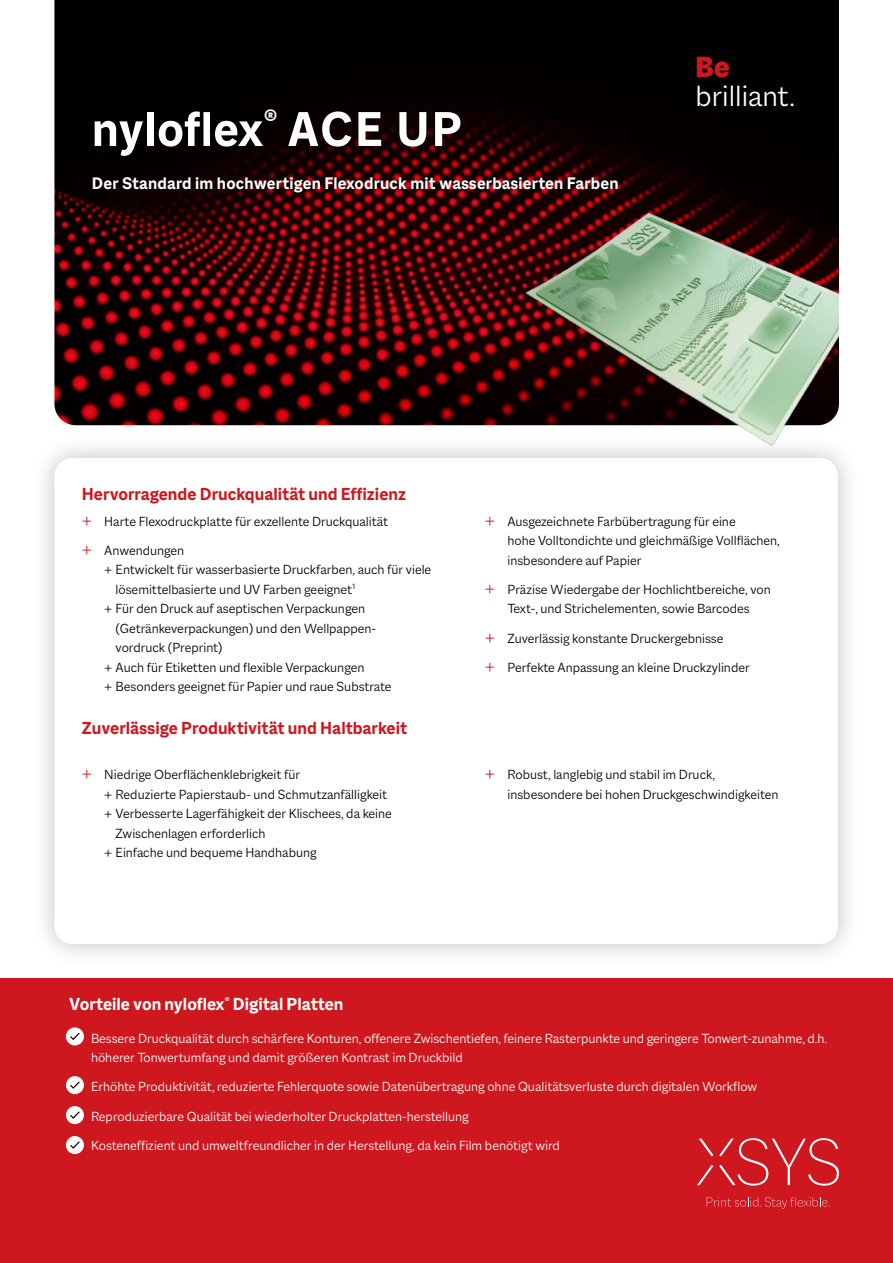
<style>
.page{position:relative;width:893px;height:1263px;background:#fff}
.page>*{position:absolute;margin:0;border:0;box-sizing:border-box;transform-origin:0 0}
.t1{font:700 52.5px "Macklin Sans";letter-spacing:.01em;color:#fff}
.t2{font:300 31.5px "Macklin Sans";color:#fff}
.t3{font:900 31.5px "Macklin Sans";color:#ce171e}
.t4{font:700 18.75px "Macklin Sans";color:#ce171e}
.t5{font:700 18.75px "Macklin Sans";color:#fff}
.t6{font:700 18px "Macklin Sans";letter-spacing:.01em;color:#fff}
.t7{font:300 14.25px/19.5px "Macklin Sans";color:#000}
.t8{font:300 14.25px/29.2px "Macklin Sans";color:#fff}
.s1{font-size:18px;color:#ce171e}
</style>
<div class="page">
<div style="left:0;top:979px;width:893px;height:284px;background:#ce171e"></div>
<svg style="left:707px;top:1197px;width:123px;height:12px"></svg>
<svg style="left:699px;top:1139px;width:14px;height:17px"></svg>
<svg style="left:697px;top:1165px;width:16px;height:20px"></svg>
<svg style="left:719px;top:1138px;width:120px;height:47px"></svg>
<img style="left:54px;top:0;width:785px;height:425px">
<div style="left:30px;top:434px;width:832px;height:534px;background:#000;opacity:.25"></div>
<div style="left:54px;top:458px;width:784px;height:486px;background:#fff;border-radius:18px"></div>
<img style="left:482px;top:201px;width:357px;height:273px">
<div style="left:66px;top:1027px;width:18px;height:18px;background:#fff;border-radius:50%"></div>
<svg style="left:70px;top:1033px;width:10px;height:7px"></svg>
<div style="left:66px;top:1076px;width:18px;height:18px;background:#fff;border-radius:50%"></div>
<svg style="left:70px;top:1081px;width:10px;height:8px"></svg>
<div style="left:66px;top:1106px;width:18px;height:18px;background:#fff;border-radius:50%"></div>
<svg style="left:70px;top:1111px;width:10px;height:8px"></svg>
<div style="left:66px;top:1136px;width:18px;height:18px;background:#fff;border-radius:50%"></div>
<svg style="left:70px;top:1141px;width:10px;height:8px"></svg>
<h1 class="t1" style="left:92px;top:98px;width:372px">nyloflex<sup>®</sup> ACE UP</h1>
<p class="t6" style="left:92px;top:172px;width:528px">Der Standard im hochwertigen Flexodruck mit wasserbasierten Farben</p>
<h2 class="t3" style="left:696px;top:49px;width:35px">Be</h2>
<h2 class="t2" style="left:696px;top:78px;width:101px">brilliant.</h2>
<h3 class="t4" style="left:82px;top:483px;width:326px">Hervorragende Druckqualität und Effizienz</h3>
<p class="t7" style="left:82px;top:506px;width:308px;line-height:29.2px"><span class="s1">+</span> Harte Flexodruckplatte für exzellente Druckqualität <span class="s1">+</span> Anwendungen</p>
<p class="t7" style="left:104px;top:560px;width:328px">+ Entwickelt für wasserbasierte Druckfarben, auch für viele</p>
<p class="t7" style="left:116px;top:579px;width:241px">lösemittelbasierte und UV Farben geeignet<sup>1</sup></p>
<p class="t7" style="left:104px;top:599px;width:262px">+ Für den Druck auf aseptischen Verpackungen</p>
<p class="t7" style="left:116px;top:618px;width:262px">(Getränkeverpackungen) und den Wellpappen-</p>
<p class="t7" style="left:116px;top:638px;width:108px">vordruck (Preprint)</p>
<p class="t7" style="left:104px;top:657px;width:262px">+ Auch für Etiketten und flexible Verpackungen</p>
<p class="t7" style="left:104px;top:677px;width:289px">+ Besonders geeignet für Papier und raue Substrate</p>
<h3 class="t4" style="left:82px;top:717px;width:327px">Zuverlässige Produktivität und Haltbarkeit</h3>
<p class="t7" style="left:82px;top:765px;width:220px"><span class="s1">+</span> Niedrige Oberflächenklebrigkeit für</p>
<p class="t7" style="left:104px;top:784px;width:284px">+ Reduzierte Papierstaub- und Schmutzanfälligkeit</p>
<p class="t7" style="left:104px;top:804px;width:289px">+ Verbesserte Lagerfähigkeit der Klischees, da keine</p>
<p class="t7" style="left:116px;top:823px;width:152px">Zwischenlagen erforderlich</p>
<p class="t7" style="left:104px;top:843px;width:214px">+ Einfache und bequeme Handhabung</p>
<p class="t7" style="left:507px;top:511px;width:274px;text-indent:-23px"><span class="s1">+</span> Ausgezeichnete Farbübertragung für eine<br>hohe Volltondichte und gleichmäßige Vollflächen, insbesondere auf Papier</p>
<p class="t7" style="left:485px;top:579px;width:287px;text-align:center"><span class="s1">+</span> Präzise Wiedergabe der Hochlichtbereiche, von<br>Text-, und Strichelementen, sowie Barcodes</p>
<p class="t7" style="left:485px;top:623px;width:266px;line-height:29.2px"><span class="s1">+</span> Zuverlässig konstante Druckergebnisse<br><span class="s1">+</span> Perfekte Anpassung an kleine Druckzylinder</p>
<p class="t7" style="left:507px;top:765px;width:273px;text-indent:-23px"><span class="s1">+</span> Robust, langlebig und stabil im Druck, insbesondere bei hohen Druckgeschwindigkeiten</p>
<h3 class="t5" style="left:69px;top:993px;width:276px">Vorteile von nyloflex<sup>®</sup> Digital Platten</h3>
<p class="t8" style="left:91px;top:1028px;width:737px;line-height:19.5px">Bessere Druckqualität durch schärfere Konturen, offenere Zwischentiefen, feinere Rasterpunkte und geringere Tonwert-zunahme, d.h. höherer Tonwertumfang und damit größeren Kontrast im Druckbild</p>
<p class="t8" style="left:91px;top:1072px;width:668px">Erhöhte Produktivität, reduzierte Fehlerquote sowie Datenübertragung ohne Qualitätsverluste durch digitalen Workflow<br>Reproduzierbare Qualität bei wiederholter Druckplatten-herstellung<br>Kosteneffizient und umweltfreundlicher in der Herstellung, da kein Film benötigt wird</p>
</div>
